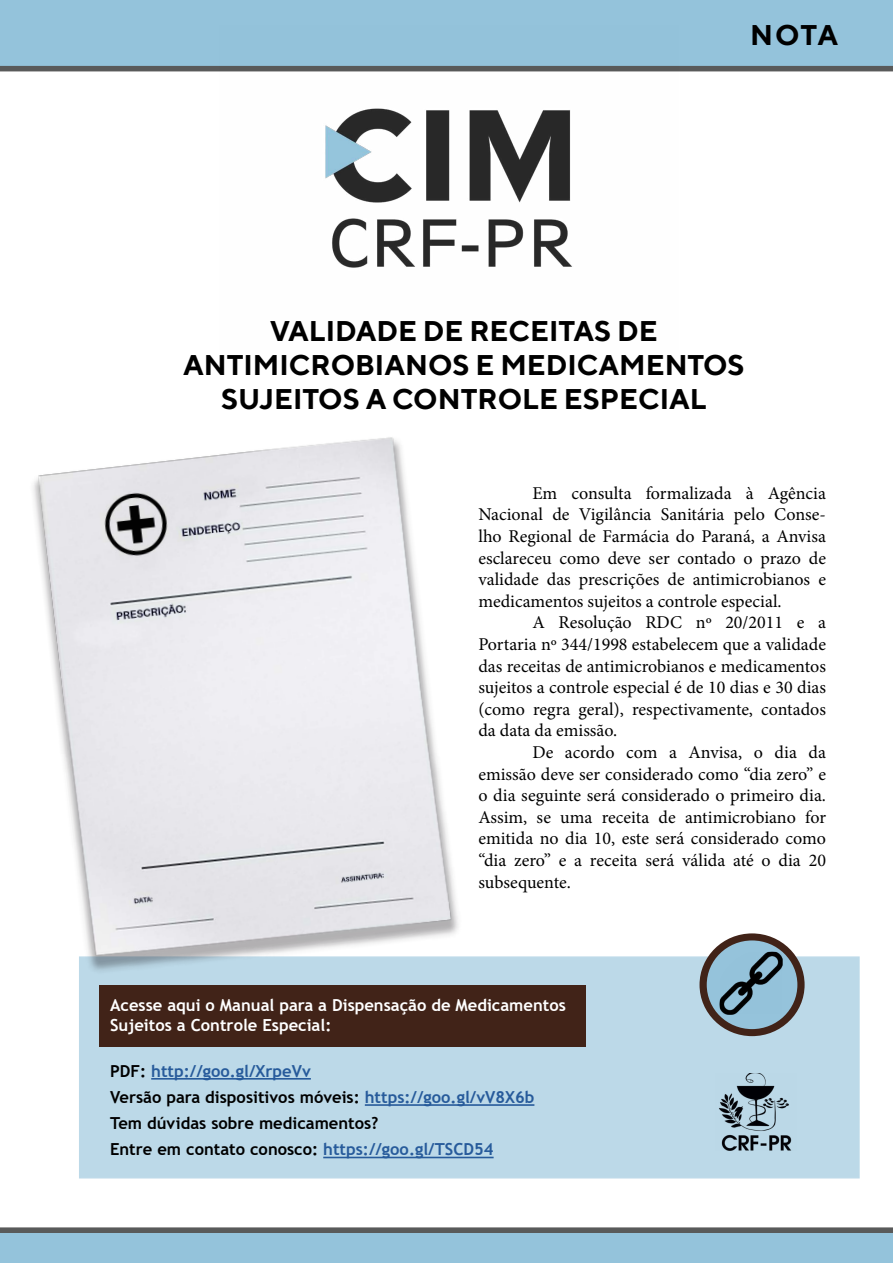
<style>
.page{position:relative;width:893px;height:1263px;background:#fff}
.page>*{position:absolute;margin:0;border:0;box-sizing:border-box;transform-origin:0 0}
.t1{font:700 28.5px/34.2px "TT Norms";color:#000;text-align:center}
.t2{font:18px/21.6px "Minion Pro";color:#000;text-align:justify}
.t3{font:700 16.5px/26.2px "Trebuchet MS";color:#000}
.t4{font:700 16.5px/20px "Trebuchet MS";color:#fff}
.s1{color:#275b9b}
</style>
<div class="page">
<div style="left:0;top:0;width:893px;height:66px;background:#94c3db"></div>
<div style="left:0;top:66px;width:893px;height:5px;background:#595a5a"></div>
<svg style="left:0;top:1227px;width:893px;height:36px;background:#8cb3c7"></svg>
<div style="left:79px;top:956px;width:781px;height:222px;background:#bcd9e8;border:1px solid #94c3db"></div>
<div style="left:99px;top:985px;width:486px;height:61px;background:#412318"></div>
<hr style="left:151px;top:1078px;width:160px;height:1px;background:#275b9b">
<hr style="left:365px;top:1104px;width:169px;height:2px;background:#275b9b">
<hr style="left:323px;top:1157px;width:171px;height:1px;background:#275b9b">
<svg style="left:699px;top:933px;width:106px;height:103px;background:#4b3128"></svg>
<div style="left:707px;top:940px;width:90px;height:89px;background:#95c3db;border-radius:50%"></div>
<img style="left:720px;top:952px;width:63px;height:63px">
<img style="left:33px;top:437px;width:494px;height:558px">
<img style="left:219px;top:26px;width:459px;height:242px">
<img style="left:719px;top:1074px;width:73px;height:76px">
<h1 class="t1" style="left:750px;top:17px;width:90px">NOTA</h1>
<h1 class="t1" style="left:183px;top:313px;width:563px">VALIDADE DE RECEITAS DE<br>ANTIMICROBIANOS E MEDICAMENTOS<br>SUJEITOS A CONTROLE ESPECIAL</h1>
<p class="t2" style="left:478px;top:482px;width:349px;text-indent:54px">Em consulta formalizada à Agência Nacional de Vigilância Sanitária pelo Conse&shy;lho Regional de Farmácia do Paraná, a Anvisa esclareceu como deve ser contado o prazo de validade das prescrições de antimicrobianos e medicamentos sujeitos a controle especial.</p>
<p class="t2" style="left:478px;top:612px;width:349px;text-indent:54px">A Resolução RDC nº 20/2011 e a Portaria nº 344/1998 estabelecem que a validade das receitas de antimicrobianos e medicamentos sujeitos a controle especial é de 10 dias e 30 dias (como regra geral), respectivamente, contados da data da emissão.</p>
<p class="t2" style="left:478px;top:741px;width:349px;text-indent:54px">De acordo com a Anvisa, o dia da emissão deve ser considerado como “dia zero” e o dia seguinte será considerado o primeiro dia.<br>Assim, se uma receita de antimicrobiano for emitida no dia 10, este será considerado como “dia zero” e a receita será válida até o dia 20 subsequente.</p>
<p class="t4" style="left:110px;top:995px;width:457px">Acesse aqui o Manual para a Dispensação de Medicamentos<br>Sujeitos a Controle Especial:</p>
<p class="t3" style="left:110px;top:1058px;width:426px">PDF: <span class="s1">http://goo.gl/XrpeVv<br></span>Versão para dispositivos móveis: <span class="s1">https://goo.gl/vV8X6b </span>Tem dúvidas sobre medicamentos?<br>Entre em contato conosco: <span class="s1">https://goo.gl/TSCD54</span></p>
</div>
